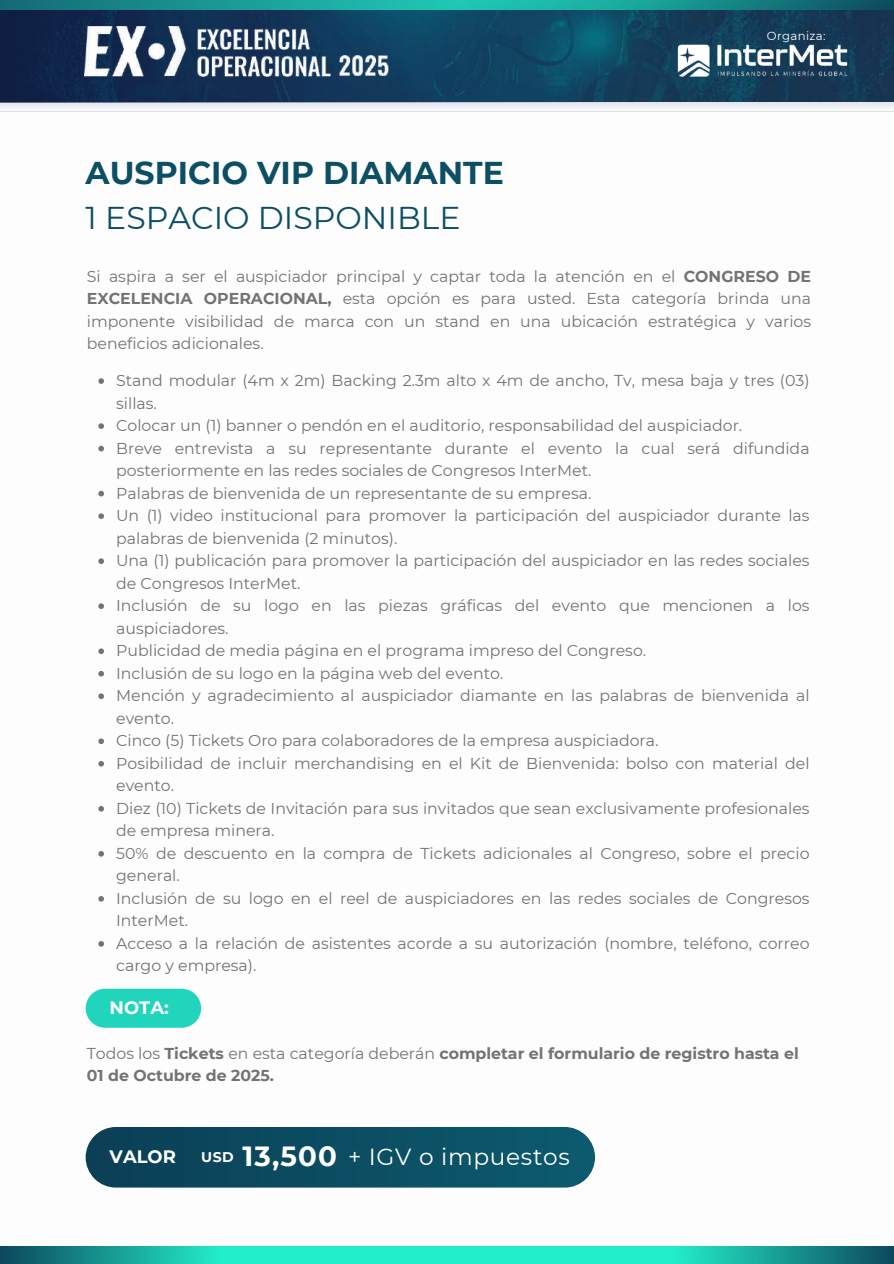
<style>
.page{position:relative;width:894px;height:1264px;background:#fff}
.page>*{position:absolute;margin:0;border:0;box-sizing:border-box;transform-origin:0 0}
.t1{font:700 31.5px "Montserrat";color:#0c4e63}
.t2{font:31.5px "Montserrat";color:#0c4e63}
.t3{font:23.25px "Montserrat";letter-spacing:.03em;color:#fff}
.t4{font:700 17.85px "Montserrat";color:#fff}
.t5{font:15.75px/22.5px "Montserrat";color:#737373}
.t6{font:700 15.75px/22.5px "Montserrat";color:#737373}
.t7{font:11.7px "Montserrat";letter-spacing:.03em;color:#fff}
.s1{font-weight:700}
.s2{font-weight:400}
.s3{font-weight:700;font-size:13.95px}
.s4{font-weight:700;font-size:27.75px}
</style>
<div class="page">
<svg style="left:0;top:102px;width:893px;height:7px;fill:#ecedf3"></svg>
<svg style="left:86px;top:988px;width:115px;height:39px;background:#33d8c1"></svg>
<svg style="left:86px;top:1127px;width:509px;height:60px;background:#115165"></svg>
<svg style="left:98px;top:378px;width:6px;height:6px"></svg>
<svg style="left:98px;top:423px;width:6px;height:6px"></svg>
<svg style="left:98px;top:446px;width:6px;height:5px"></svg>
<svg style="left:98px;top:491px;width:6px;height:5px"></svg>
<svg style="left:98px;top:513px;width:6px;height:6px"></svg>
<svg style="left:98px;top:558px;width:6px;height:6px"></svg>
<svg style="left:98px;top:603px;width:6px;height:6px"></svg>
<svg style="left:98px;top:648px;width:6px;height:6px"></svg>
<svg style="left:98px;top:671px;width:6px;height:5px"></svg>
<svg style="left:98px;top:693px;width:6px;height:6px"></svg>
<svg style="left:98px;top:738px;width:6px;height:6px"></svg>
<svg style="left:98px;top:761px;width:6px;height:5px"></svg>
<svg style="left:98px;top:806px;width:6px;height:5px"></svg>
<svg style="left:98px;top:851px;width:6px;height:5px"></svg>
<svg style="left:98px;top:896px;width:6px;height:5px"></svg>
<svg style="left:98px;top:941px;width:6px;height:5px"></svg>
<img style="left:645px;top:10px;width:248px;height:92px">
<svg style="left:645px;top:0;width:248px;height:10px;background:#12777c"></svg>
<svg style="left:0;top:0;width:645px;height:102px;background:#114863"></svg>
<img style="left:670px;top:37px;width:192px;height:43px">
<img style="left:84px;top:27px;width:304px;height:54px">
<svg style="left:0;top:1246px;width:893px;height:17px;background:#1dc4ae"></svg>
<h1 class="t1" style="left:86px;top:154px;width:419px">AUSPICIO VIP DIAMANTE</h1>
<h1 class="t2" style="left:86px;top:199px;width:376px">1 ESPACIO DISPONIBLE</h1>
<p class="t7" style="left:766px;top:29px;width:60px">Organiza:</p>
<p class="t5" style="left:87px;top:265px;width:725px;text-align:justify">Si aspira a ser el auspiciador principal y captar toda la atención en el <span class="s1">CONGRESO DE EXCELENCIA OPERACIONAL,</span> esta opción es para usted. Esta categoría brinda una imponente visibilidad de marca con un stand en una ubicación estratégica y varios beneficios adicionales.</p>
<p class="t5" style="left:116px;top:369px;width:694px">Stand modular (4m x 2m) Backing 2.3m alto x 4m de ancho, Tv, mesa baja y tres (03) sillas.<br>Colocar un (1) banner o pendón en el auditorio, responsabilidad del auspiciador.<br>Breve entrevista a su representante durante el evento la cual será difundida posteriormente en las redes sociales de Congresos InterMet.<br>Palabras de bienvenida de un representante de su empresa.<br>Un (1) video institucional para promover la participación del auspiciador durante las palabras de bienvenida (2 minutos).<br>Una (1) publicación para promover la participación del auspiciador en las redes sociales de Congresos InterMet.<br>Inclusión de su logo en las piezas gráficas del evento que mencionen a los auspiciadores.<br>Publicidad de media página en el programa impreso del Congreso.<br>Inclusión de su logo en la página web del evento.<br>Mención y agradecimiento al auspiciador diamante en las palabras de bienvenida al evento.<br>Cinco (5) Tickets Oro para colaboradores de la empresa auspiciadora.<br>Posibilidad de incluir merchandising en el Kit de Bienvenida: bolso con material del evento.<br>Diez (10) Tickets de Invitación para sus invitados que sean exclusivamente profesionales de empresa minera.<br>50% de descuento en la compra de Tickets adicionales al Congreso, sobre el precio general.<br>Inclusión de su logo en el reel de auspiciadores en las redes sociales de Congresos InterMet.<br>Acceso a la relación de asistentes acorde a su autorización (nombre, teléfono, correo cargo y empresa).</p>
<p class="t4" style="left:110px;top:996px;width:61px">NOTA:</p>
<p class="t6" style="left:87px;top:1042px;width:713px"><span class="s2">Todos los</span> Tickets <span class="s2">en esta categoría deberán</span> completar el formulario de registro hasta el<br>01 de Octubre de 2025.</p>
<p class="t4" style="left:110px;top:1145px;width:68px">VALOR</p>
<h2 class="t3" style="left:201px;top:1142px;width:370px"><span class="s3">USD</span> <span class="s4">13,500</span> + IGV o impuestos</h2>
</div>
